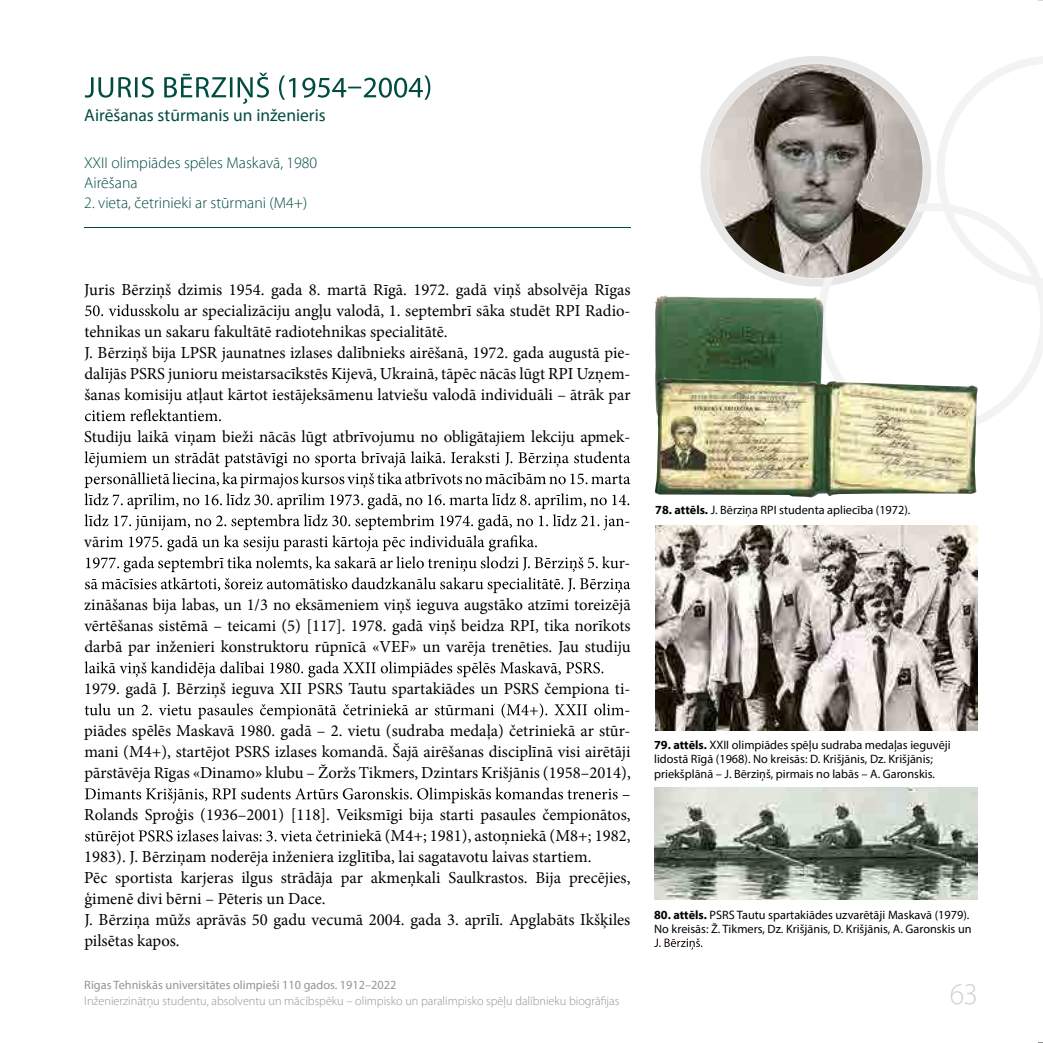
<style>
.page{position:relative;width:1043px;height:1043px;background:#fff}
.page>*{position:absolute;margin:0;border:0;box-sizing:border-box;transform-origin:0 0}
.t1{font:300 29.75px "Myriad Pro";color:#d1d1cf}
.t2{font:17.5px "Myriad Pro";color:#004c41}
.t3{font:16.62px/21px "Minion Pro";color:#000;text-align:justify}
.t4{font:300 15.75px/19.9px "Myriad Pro";color:#004c41}
.t5{font:12.25px/14.2px "Myriad Pro";color:#000}
.t6{font:300 12.25px "Myriad Pro";color:#959490}
.t7{font:12.25px "Myriad Pro";color:#959490}
.s1{font-weight:700}
</style>
<div class="page">
<svg style="left:700px;top:56px;width:231px;height:230px"></svg>
<svg style="left:817px;top:203px;width:225px;height:221px"></svg>
<svg style="left:936px;top:57px;width:106px;height:229px"></svg>
<hr style="left:84px;top:227px;width:546px;height:1px;background:#004c41">
<svg style="left:85px;top:73px;width:345px;height:31px"></svg>
<svg style="left:85px;top:304px;width:65px;height:12px"></svg>
<svg style="left:85px;top:409px;width:136px;height:12px"></svg>
<svg style="left:85px;top:451px;width:545px;height:142px"></svg>
<svg style="left:85px;top:661px;width:518px;height:16px"></svg>
<svg style="left:85px;top:703px;width:539px;height:16px"></svg>
<svg style="left:85px;top:787px;width:544px;height:16px"></svg>
<svg style="left:85px;top:829px;width:260px;height:16px"></svg>
<svg style="left:654px;top:938px;width:48px;height:11px"></svg>
<img style="left:708px;top:64px;width:214px;height:214px;border-radius:107px">
<img style="left:655px;top:295px;width:168px;height:82px">
<img style="left:655px;top:377px;width:322px;height:120px">
<img style="left:654px;top:787px;width:323px;height:112px">
<img style="left:655px;top:525px;width:322px;height:205px">
<p class="t2" style="left:84px;top:104px;width:243px">Airēšanas stūrmanis un inženieris</p>
<p class="t4" style="left:84px;top:153px;width:234px">XXII olimpiādes spēles Maskavā, 1980<br>Airēšana</p>
<p class="t4" style="left:84px;top:193px;width:224px">2. vieta, četrinieki ar stūrmani (M4+)</p>
<p class="t3" style="left:84px;top:279px;width:547px">Juris Bērziņš dzimis 1954. gada 8. martā Rīgā. 1972. gadā viņš absolvēja Rīgas</p>
<p class="t3" style="left:150px;top:300px;width:481px">kolu ar specializāciju angļu valodā, 1. septembrī sāka studēt RPI Radio-</p>
<p class="t3" style="left:84px;top:321px;width:364px">tehnikas un sakaru fakultātē radiotehnikas specialitātē.</p>
<p class="t3" style="left:84px;top:342px;width:547px">J. Bērziņš bija LPSR jaunatnes izlases dalībnieks airēšanā, 1972. gada augustā pie-</p>
<p class="t3" style="left:84px;top:363px;width:547px">dalījās PSRS junioru meistarsacīkstēs Kijevā, Ukrainā, tāpēc nācās lūgt RPI Uzņem-</p>
<p class="t3" style="left:84px;top:384px;width:547px">šanas komisiju atļaut kārtot iestājeksāmenu latviešu valodā individuāli – ātrāk par</p>
<p class="t3" style="left:84px;top:426px;width:547px">Studiju laikā viņam bieži nācās lūgt atbrīvojumu no obligātajiem lekciju ap mek-</p>
<p class="t3" style="left:84px;top:531px;width:16px">vā</p>
<p class="t3" style="left:624px;top:510px;width:7px">-</p>
<p class="t3" style="left:624px;top:552px;width:7px">-</p>
<p class="t3" style="left:84px;top:594px;width:547px">zināšanas bija labas, un 1/3 no eksāmeniem viņš ieguva augstāko atzīmi toreizējā vērtēšanas sistēmā – teicami (5) [117]. 1978. gadā viņš beidza RPI, tika norīkots darbā par inženieri konstruktoru rūpnīcā «VEF» un varēja trenēties. Jau studiju</p>
<p class="t3" style="left:84px;top:678px;width:548px;text-align:right">1979. gadā J. Bērziņš ieguva XII PSRS Tautu spartakiādes un PSRS čempi ona ti--<br>piā des spēlēs Maskavā 1980. gadā – 2. vietu (sudraba medaļa) četriniekā ar stūr&shy;ma ni (M4+), startējot PSRS izlases komandā. Šajā airēšanas disciplīnā visi airētāji pārstāvēja Rīgas «Dinamo» klubu – Žoržs Tikmers, Dzintars Krišjānis (1958–2014),</p>
<p class="t3" style="left:84px;top:804px;width:547px">Rolands Sproģis (1936–2001) [118]. Veiksmīgi bija starti pasaules čempionātos,</p>
<p class="t3" style="left:345px;top:825px;width:286px">niekā (M4+; 1981), astoņniekā (M8+; 1982,</p>
<p class="t3" style="left:84px;top:846px;width:508px">1983). J. Bērziņam noderēja in že niera izglītība, lai sagatavotu laivas startiem.</p>
<p class="t3" style="left:84px;top:867px;width:547px">Pēc sportista karjeras ilgus strādāja par akmeņkali Saulkrastos. Bija precējies,</p>
<p class="t3" style="left:84px;top:888px;width:243px">ģimenē divi bērni – Pēteris un Dace.</p>
<p class="t3" style="left:84px;top:909px;width:547px">J. Bērziņa mūžs aprāvās 50 gadu vecumā 2004. gada 3. aprīlī. Ap gla bāts Ikšķiles</p>
<p class="t3" style="left:84px;top:930px;width:97px">pilsētas kapos.</p>
<p class="t5" style="left:655px;top:502px;width:257px"><span class="s1">78. attēls.</span> J. Bērziņa RPI studenta apliecība (1972).</p>
<p class="t5" style="left:654px;top:737px;width:298px"><span class="s1">79. attēls.</span> XXII olimpiādes spēļu sudraba medaļas ieguvēji lidostā Rīgā (1968). No kreisās: D. Krišjānis, Dz. Krišjānis; priekšplānā – J. Bērziņš, pirmais no labās – A. Garonskis.</p>
<p class="t5" style="left:654px;top:907px;width:319px"><span class="s1">80. attēls.</span> PSRS Tautu spartakiādes uzvarētāji Maskavā (1979).<br>No kreisās: Ž. Tikmers, Dz. Krišjānis, D. Krišjānis, A. Garonskis un</p>
<p class="t7" style="left:84px;top:976px;width:313px">Rīgas Tehniskās universitātes olimpieši 110 gados. 1912–2022</p>
<h1 class="t1" style="left:949px;top:977px;width:30px">63</h1>
<p class="t6" style="left:84px;top:993px;width:536px">Inženierzinātņu studentu, absolventu un mācībspēku – olimpisko un paralimpisko spēļu dalībnieku biogrāfijas</p>
</div>
